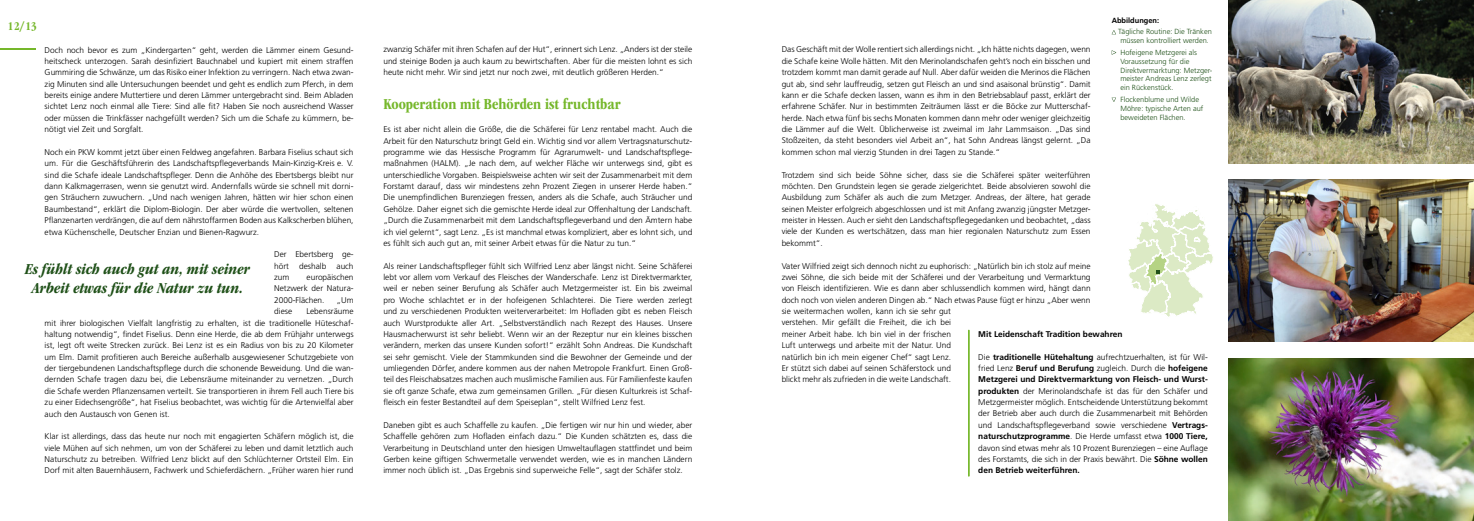
<style>
.page{position:relative;width:1474px;height:521px;background:#fff}
.page>*{position:absolute;margin:0;border:0;box-sizing:border-box;transform-origin:0 0}
.t1{font:italic 700 condensed 15.75px/18.9px "ITC Garamond Std";color:#1f5018;text-align:center}
.t2{font:700 condensed 15.75px "ITC Garamond Std";color:#75b72a}
.t3{font:700 condensed 12.25px "ITC Garamond Std";color:#75b72a}
.LT_1-Sp{font:300 8.31px/11.4px "Frutiger LT Std";color:#000;text-align:justify}
.LT_1-Sp-2{font:700 8.31px "Frutiger LT Std";color:#000}
.t4{font:300 7.44px/8.9px "Frutiger LT Std";color:#1f5018}
.t5{font:700 7.44px "Frutiger LT Std";color:#000}
.s1{font-weight:700}
</style>
<div class="page">
<hr style="left:0;top:48px;width:36px;height:1px;background:#75b72a">
<svg style="left:1111px;top:50px;width:5px;height:5px"></svg>
<svg style="left:1128px;top:204px;width:85px;height:113px"></svg>
<img style="left:1228px;top:0;width:245px;height:163px">
<hr style="left:968px;top:330px;width:1px;height:146px;background:#75b72a">
<img style="left:1228px;top:179px;width:245px;height:162px">
<img style="left:1228px;top:358px;width:245px;height:163px">
<h2 class="t3" style="left:8px;top:19px;width:30px">12/13</h2>
<p class="LT_1-Sp" style="left:45px;top:44px;width:310px">Doch noch bevor es zum „Kindergarten“ geht, werden die Lämmer einem Gesund&shy;heitscheck unterzogen. Sarah desinfiziert Bauchnabel und kupiert mit einem straffen Gummiring die Schwänze, um das Risiko einer Infektion zu verringern. Nach etwa zwan&shy;zig Minuten sind alle Untersuchungen beendet und geht es endlich zum Pferch, in dem bereits einige andere Muttertiere und deren Lämmer untergebracht sind. Beim Abladen sichtet Lenz noch einmal alle Tiere: Sind alle fit? Haben Sie noch ausreichend Wasser oder müssen die Trinkfässer nachgefüllt werden? Sich um die Schafe zu kümmern, be&shy;nötigt viel Zeit und Sorgfalt.</p>
<p class="LT_1-Sp" style="left:45px;top:146px;width:310px">Noch ein PKW kommt jetzt über einen Feldweg angefahren. Barbara Fiselius schaut sich um. Für die Geschäftsführerin des Landschaftspflegeverbands Main-Kinzig-Kreis e. V. sind die Schafe ideale Landschaftspfleger. Denn die Anhöhe des Ebertsbergs bleibt nur dann Kalkmagerrasen, wenn sie genutzt wird. Andernfalls würde sie schnell mit dorni&shy;gen Sträuchern zuwuchern. „Und nach wenigen Jahren, hätten wir hier schon einen Baumbestand“, erklärt die Diplom-Biologin. Der aber würde die wertvollen, seltenen Pflanzenarten verdrängen, die auf dem nährstoffarmen Boden aus Kalkscherben blühen, etwa Küchenschelle, Deutscher Enzian und Bienen-Ragwurz.</p>
<p class="LT_1-Sp" style="left:274px;top:249px;width:81px">Der Ebertsberg ge&shy;hört deshalb auch zum</p>
<h1 class="t1" style="left:25px;top:260px;width:226px">Es fühlt sich auch gut an, mit seiner<br>Arbeit etwas für die Natur zu tun.</h1>
<p class="LT_1-Sp" style="left:274px;top:272px;width:81px;text-indent:32px">europäischen Netzwerk der Natura-2000-Flächen.</p>
<p class="LT_1-Sp" style="left:336px;top:294px;width:19px">„Um</p>
<p class="LT_1-Sp" style="left:45px;top:306px;width:310px;text-indent:262px">Lebensräume mit ihrer biologischen Vielfalt langfristig zu erhalten, ist die traditionelle Hüteschaf&shy;haltung notwendig“, findet Fiselius. Denn eine Herde, die ab dem Frühjahr unterwegs ist, legt oft weite Strecken zurück. Bei Lenz ist es ein Radius von bis zu 20 Kilometer um Elm. Damit profitieren auch Bereiche außerhalb ausgewiesener Schutzgebiete von der tiergebundenen Landschaftspflege durch die schonende Beweidung. Und die wan&shy;dernden Schafe tragen dazu bei, die Lebensräume miteinander zu vernetzen. „Durch die Schafe werden Pflanzensamen verteilt. Sie transportieren in ihrem Fell auch Tiere bis zu einer Eidechsengröße“, hat Fiselius beobachtet, was wichtig für die Artenvielfal aber auch den Austausch von Genen ist.</p>
<p class="LT_1-Sp" style="left:45px;top:431px;width:310px">Klar ist allerdings, dass das heute nur noch mit engagierten Schäfern möglich ist, die viele Mühen auf sich nehmen, um von der Schäferei zu leben und damit letztlich auch Naturschutz zu betreiben. Wilfried Lenz blickt auf den Schlüchterner Ortsteil Elm. Ein Dorf mit alten Bauernhäusern, Fachwerk und Schieferdächern. „Früher waren hier rund</p>
<p class="LT_1-Sp" style="left:274px;top:306px;width:20px">diese</p>
<p class="LT_1-Sp" style="left:383px;top:44px;width:310px">zwanzig Schäfer mit ihren Schafen auf der Hut“, erinnert sich Lenz. „Anders ist der steile und steinige Boden ja auch kaum zu bewirtschaften. Aber für die meisten lohnt es sich heute nicht mehr. Wir sind jetzt nur noch zwei, mit deutlich größeren Herden.“</p>
<h2 class="t2" style="left:383px;top:95px;width:239px">Kooperation mit Behörden ist fruchtbar</h2>
<p class="LT_1-Sp" style="left:383px;top:124px;width:310px">Es ist aber nicht allein die Größe, die die Schäferei für Lenz rentabel macht. Auch die Arbeit für den Naturschutz bringt Geld ein. Wichtig sind vor allem Vertragsnaturschutz&shy;programme wie das Hessische Programm für Agrarumwelt- und Landschaftspflege&shy;maßnahmen (HALM). „Je nach dem, auf welcher Fläche wir unterwegs sind, gibt es unterschiedliche Vorgaben. Beispielsweise achten wir seit der Zusammenarbeit mit dem Forstamt darauf, dass wir mindestens zehn Prozent Ziegen in unserer Herde haben.“ Die unempfindlichen Burenziegen fressen, anders als die Schafe, auch Sträucher und Gehölze. Daher eignet sich die gemischte Herde ideal zur Offenhaltung der Landschaft. „Durch die Zusammenarbeit mit dem Landschaftspflegeverband und den Ämtern habe ich viel gelernt“, sagt Lenz. „Es ist manchmal etwas kompliziert, aber es lohnt sich, und es fühlt sich auch gut an, mit seiner Arbeit etwas für die Natur zu tun.“</p>
<p class="LT_1-Sp" style="left:383px;top:260px;width:310px">Als reiner Landschaftspfleger fühlt sich Wilfried Lenz aber längst nicht. Seine Schäferei lebt vor allem vom Verkauf des Fleisches der Wanderschafe. Lenz ist Direktvermarkter, weil er neben seiner Berufung als Schäfer auch Metzgermeister ist. Ein bis zweimal pro Woche schlachtet er in der hofeigenen Schlachterei. Die Tiere werden zerlegt und zu verschiedenen Produkten weiterverarbeitet: Im Hofladen gibt es neben Fleisch auch Wurstprodukte aller Art. „Selbstverständlich nach Rezept des Hauses. Unsere Hausmacherwurst ist sehr beliebt. Wenn wir an der Rezeptur nur ein kleines bisschen verändern, merken das unsere Kunden sofort!“ erzählt Sohn Andreas. Die Kundschaft sei sehr gemischt. Viele der Stammkunden sind die Bewohner der Gemeinde und der umliegenden Dörfer, andere kommen aus der nahen Metropole Frankfurt. Einen Groß&shy;teil des Fleischabsatzes machen auch muslimische Familien aus. Für Familienfeste kaufen sie oft ganze Schafe, etwa zum gemeinsamen Grillen. „Für diesen Kulturkreis ist Schaf&shy;fleisch ein fester Bestandteil auf dem Speiseplan“, stellt Wilfried Lenz fest.</p>
<p class="LT_1-Sp" style="left:383px;top:419px;width:310px">Daneben gibt es auch Schaffelle zu kaufen. „Die fertigen wir nur hin und wieder, aber Schaffelle gehören zum Hofladen einfach dazu.“ Die Kunden schätzten es, dass die Verarbeitung in Deutschland unter den hiesigen Umweltauflagen stattfindet und beim Gerben keine giftigen Schwermetalle verwendet werden, wie es in manchen Ländern immer noch üblich ist. „Das Ergebnis sind superweiche Felle“, sagt der Schäfer stolz.</p>
<p class="t5" style="left:1111px;top:16px;width:49px">Abbildungen:</p>
<p class="t4" style="left:1118px;top:27px;width:95px;text-align:center">Tägliche Routine: Die Tränken müssen kontrolliert werden.</p>
<p class="t4" style="left:1120px;top:48px;width:94px">Hofeigene Metzgerei als<br>Voraussetzung für die<br>Direktvermarktung: Metzger&shy;meister Andreas Lenz zerlegt ein Rückenstück.</p>
<p class="t4" style="left:1120px;top:95px;width:84px">Flockenblume und Wilde<br>Möhre: typische Arten auf beweideten Flächen.</p>
<p class="LT_1-Sp" style="left:781px;top:44px;width:310px">Das Geschäft mit der Wolle rentiert sich allerdings nicht. „Ich hätte nichts dagegen, wenn die Schafe keine Wolle hätten. Mit den Merinolandschafen geht’s noch ein bisschen und trotzdem kommt man damit gerade auf Null. Aber dafür weiden die Merinos die Flächen gut ab, sind sehr lauffreudig, setzen gut Fleisch an und sind asaisonal brünstig“. Damit kann er die Schafe decken lassen, wann es ihm in den Betriebsablauf passt, erklärt der erfahrene Schäfer. Nur in bestimmten Zeiträumen lässt er die Böcke zur Mutterschaf&shy;herde. Nach etwa fünf bis sechs Monaten kommen dann mehr oder weniger gleichzeitig die Lämmer auf die Welt. Üblicherweise ist zweimal im Jahr Lammsaison. „Das sind Stoßzeiten, da steht besonders viel Arbeit an“, hat Sohn Andreas längst gelernt. „Da kommen schon mal vierzig Stunden in drei Tagen zu Stande.“</p>
<p class="LT_1-Sp" style="left:781px;top:169px;width:310px">Trotzdem sind sich beide Söhne sicher, dass sie die Schäferei später weiterführen möchten. Den Grundstein legen sie gerade zielgerichtet. Beide absolvieren sowohl die Ausbildung zum Schäfer als auch die zum Metzger. Andreas, der ältere, hat gerade seinen Meister erfolgreich abgeschlossen und ist mit Anfang zwanzig jüngster Metzger&shy;meister in Hessen. Auch er sieht den Landschaftspflegegedanken und beobachtet, „dass viele der Kunden es wertschätzen, dass man hier regionalen Naturschutz zum Essen bekommt“.</p>
<p class="LT_1-Sp" style="left:781px;top:260px;width:310px;text-align:left">Vater Wilfried zeigt sich dennoch nicht zu euphorisch: „Natürlich bin ich stolz auf meine zwei Söhne, die sich beide mit der Schäferei und der Verarbeitung und Vermarktung von Fleisch identifizieren. Wie es dann aber schlussendlich kommen wird, hängt dann doch noch von vielen anderen Dingen ab.“ Nach etwas Pause fügt er hinzu „Aber wenn sie weitermachen wollen, kann ich sie sehr gut<br>verstehen. Mir gefällt die Freiheit, die ich bei<br>meiner Arbeit habe. Ich bin viel in der frischen<br>Luft unterwegs und arbeite mit der Natur. Und<br>natürlich bin ich mein eigener Chef“ sagt Lenz.<br>Er stützt sich dabei auf seinen Schäferstock und<br>blickt mehr als zufrieden in die weite Landschaft.</p>
<p class="LT_1-Sp-2" style="left:978px;top:329px;width:146px">Mit Leidenschaft Tradition bewahren</p>
<p class="LT_1-Sp" style="left:978px;top:351px;width:231px">Die <span class="s1">traditionelle Hütehaltung</span> aufrechtzuerhalten, ist für Wil&shy;fried Lenz <span class="s1">Beruf und Berufung</span> zugleich. Durch die <span class="s1">hofeigene Metzgerei und Direktvermarktung von Fleisch- und Wurst&shy;produkten</span> der Merinolandschafe ist das für den Schäfer und Metzgermeister möglich. Entscheidende Unterstützung bekommt der Betrieb aber auch durch die Zusammenarbeit mit Behörden und Landschaftspflegeverband sowie verschiedene <span class="s1">Vertrags&shy;naturschutzprogramme</span>. Die Herde umfasst etwa <span class="s1">1000 Tiere, </span>davon sind etwas mehr als 10 Prozent Burenziegen – eine Auflage des Forstamts, die sich in der Praxis bewährt. Die <span class="s1">Söhne wollen den Betrieb weiterführen.</span></p>
</div>
